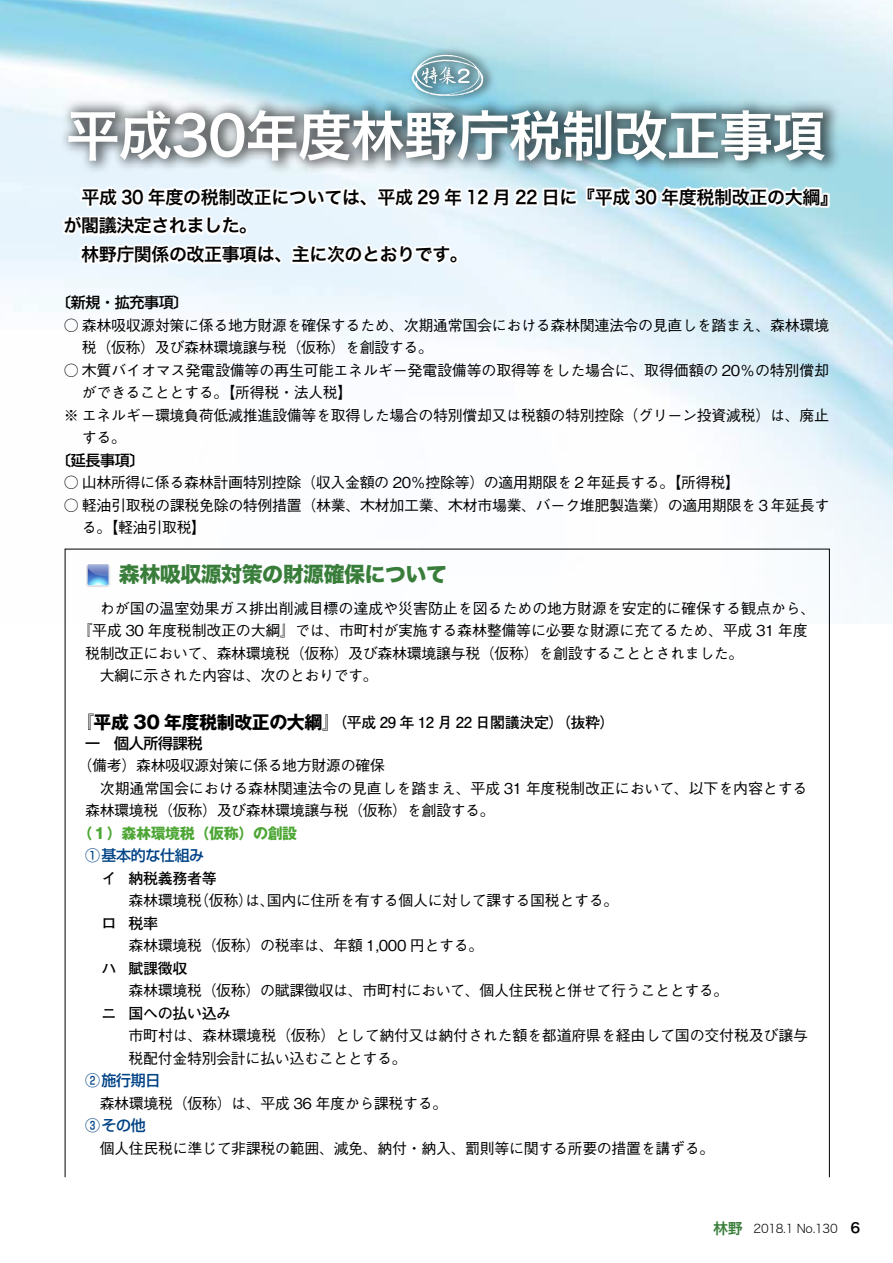
<style>
.page{position:relative;width:893px;height:1263px;background:#fff}
.page>*{position:absolute;margin:0;border:0;box-sizing:border-box;transform-origin:0 0}
.t1{font:54px "Hira Kaku Pro W6";letter-spacing:-.025em;color:#fff}
.t2{font:21px "Hira Kaku Std W8";letter-spacing:-.025em;color:#387d39}
.t3{font:18px/28.5px "Hira Kaku Pro N W6";letter-spacing:-.025em;color:#000}
.t4{font:500 15px/22.5px "Gothic BBB Pro";letter-spacing:-.025em;color:#000}
.t5{font:700 15px "Futo Go B101 Pro";letter-spacing:-.025em;color:#000}
.t6{font:500 15px "Gothic BBB Pro";letter-spacing:-.005em;color:#000}
.t7{font:500 15px "Shin Go Pro";letter-spacing:-.025em;color:#000}
.t8{font:500 15px "Shin Go Pro";letter-spacing:-.025em;color:#004386}
.t9{font:700 15px "Gothic MB101 Pro";letter-spacing:-.025em;color:#4da635}
.t10{font:12px "Hira Kaku Std W2";letter-spacing:-.025em;color:#000}
.s1{font-family:"Gothic MB101 Pro";font-size:18px}
.s2{font-family:"Hira Kaku Pro N W6";font-size:15px;color:#387d39}
.s3{font-family:"Hira Kaku Pro W6";font-size:13.8px}
</style>
<div class="page">
<svg style="left:65px;top:549px;width:765px;height:628px"></svg>
<svg style="left:63px;top:186px;width:767px;height:79px"></svg>
<div style="left:59px;top:97px;width:783px;height:77px;background:#000;opacity:.6"></div>
<img style="left:86px;top:563px;width:24px;height:24px">
<svg style="left:88px;top:564px;width:21px;height:21px"></svg>
<div style="left:407px;top:46px;width:90px;height:59px;background:#000;opacity:.4"></div>
<svg style="left:411px;top:55px;width:72px;height:41px;background:#90b9c3"></svg>
<h1 class="t1" style="left:66px;top:87px;width:761px">平成30年度林野庁税制改正事項</h1>
<p class="t3" style="left:64px;top:182px;width:776px">　平成 30 年度の税制改正については、平成 29 年 12 月 22 日に『平成 30 年度税制改正の大綱』が閣議決定されました。<br>　林野庁関係の改正事項は、主に次のとおりです。</p>
<p class="t7" style="left:56px;top:290px;width:133px">〔新規・拡充事項〕</p>
<p class="t4" style="left:82px;top:312px;width:749px;text-indent:-18px">○ 森林吸収源対策に係る地方財源を確保するため、次期通常国会における森林関連法令の見直しを踏まえ、森林環境税（仮称）及び森林環境譲与税（仮称）を創設する。</p>
<p class="t4" style="left:64px;top:357px;width:767px">○ 木質バイオマス発電設備等の再生可能エネルギー発電設備等の取得等をした場合に、取得価額の 20％の特別償却</p>
<p class="t4" style="left:82px;top:379px;width:272px">ができることとする。【所得税・法人税】</p>
<p class="t4" style="left:64px;top:402px;width:767px">※ エネルギー環境負荷低減推進設備等を取得した場合の特別償却又は税額の特別控除（グリーン投資減税）は、廃止</p>
<p class="t4" style="left:82px;top:424px;width:46px">する。</p>
<p class="t7" style="left:56px;top:447px;width:90px">〔延長事項〕</p>
<p class="t4" style="left:64px;top:469px;width:678px">○ 山林所得に係る森林計画特別控除（収入金額の 20％控除等）の適用期限を２年延長する。【所得税】</p>
<p class="t4" style="left:82px;top:492px;width:749px;text-indent:-18px">○ 軽油引取税の課税免除の特例措置（林業、木材加工業、木材市場業、バーク堆肥製造業）の適用期限を３年延長する。【軽油引取税】</p>
<h2 class="t2" style="left:119px;top:562px;width:330px">森林吸収源対策の財源確保について</h2>
<p class="t6" style="left:85px;top:596px;width:732px">　わが国の温室効果ガス排出削減目標の達成や災害防止を図るための地方財源を安定的に確保する観点から、</p>
<p class="t4" style="left:78px;top:617px;width:732px">『平成 30 年度税制改正の大綱』では、市町村が実施する森林整備等に必要な財源に充てるため、平成 31 年度</p>
<p class="t4" style="left:85px;top:640px;width:660px">税制改正において、森林環境税（仮称）及び森林環境譲与税（仮称）を創設することとされました。</p>
<p class="t4" style="left:85px;top:662px;width:294px">　大綱に示された内容は、次のとおりです。</p>
<p class="t5" style="left:76px;top:710px;width:540px"><span class="s1">『平成 30 年度税制改正の大綱』</span>（平成 29 年 12 月 22 日閣議決定）（抜粋）</p>
<p class="t7" style="left:85px;top:730px;width:119px">一　個人所得課税</p>
<p class="t4" style="left:85px;top:752px;width:724px;text-indent:-8px">（備考）森林吸収源対策に係る地方財源の確保<br>　次期通常国会における森林関連法令の見直しを踏まえ、平成 31 年度税制改正において、以下を内容とする森林環境税（仮称）及び森林環境譲与税（仮称）を創設する。</p>
<p class="t9" style="left:78px;top:820px;width:221px">（１）森林環境税（仮称）の創設</p>
<p class="t8" style="left:85px;top:843px;width:121px">① 基本的な仕組み</p>
<p class="t5" style="left:102px;top:866px;width:117px">イ 納税義務者等</p>
<p class="t4" style="left:129px;top:887px;width:491px">森林環境税（仮称）は、国内に住所を有する個人に対して課する国税とする。</p>
<p class="t5" style="left:102px;top:911px;width:58px">ロ 税率</p>
<p class="t4" style="left:129px;top:932px;width:356px">森林環境税（仮称）の税率は、年額 1,000 円とする。</p>
<p class="t5" style="left:102px;top:956px;width:87px">ハ 賦課徴収</p>
<p class="t4" style="left:129px;top:977px;width:601px">森林環境税（仮称）の賦課徴収は、市町村において、個人住民税と併せて行うこととする。</p>
<p class="t5" style="left:102px;top:1001px;width:131px">ニ 国への払い込み</p>
<p class="t4" style="left:129px;top:1022px;width:681px">市町村は、森林環境税（仮称）として納付又は納付された額を都道府県を経由して国の交付税及び譲与税配付金特別会計に払い込むこととする。</p>
<p class="t8" style="left:85px;top:1068px;width:77px">② 施行期日</p>
<p class="t4" style="left:85px;top:1090px;width:364px">　森林環境税（仮称）は、平成 36 年度から課税する。</p>
<p class="t8" style="left:85px;top:1113px;width:62px">③ その他</p>
<p class="t4" style="left:85px;top:1135px;width:631px">　個人住民税に準じて非課税の範囲、減免、納付・納入、罰則等に関する所要の措置を講ずる。</p>
<p class="t10" style="left:713px;top:1219px;width:148px"><span class="s2">林野</span> 2018.1 No.130 <span class="s3">6</span></p>
</div>
